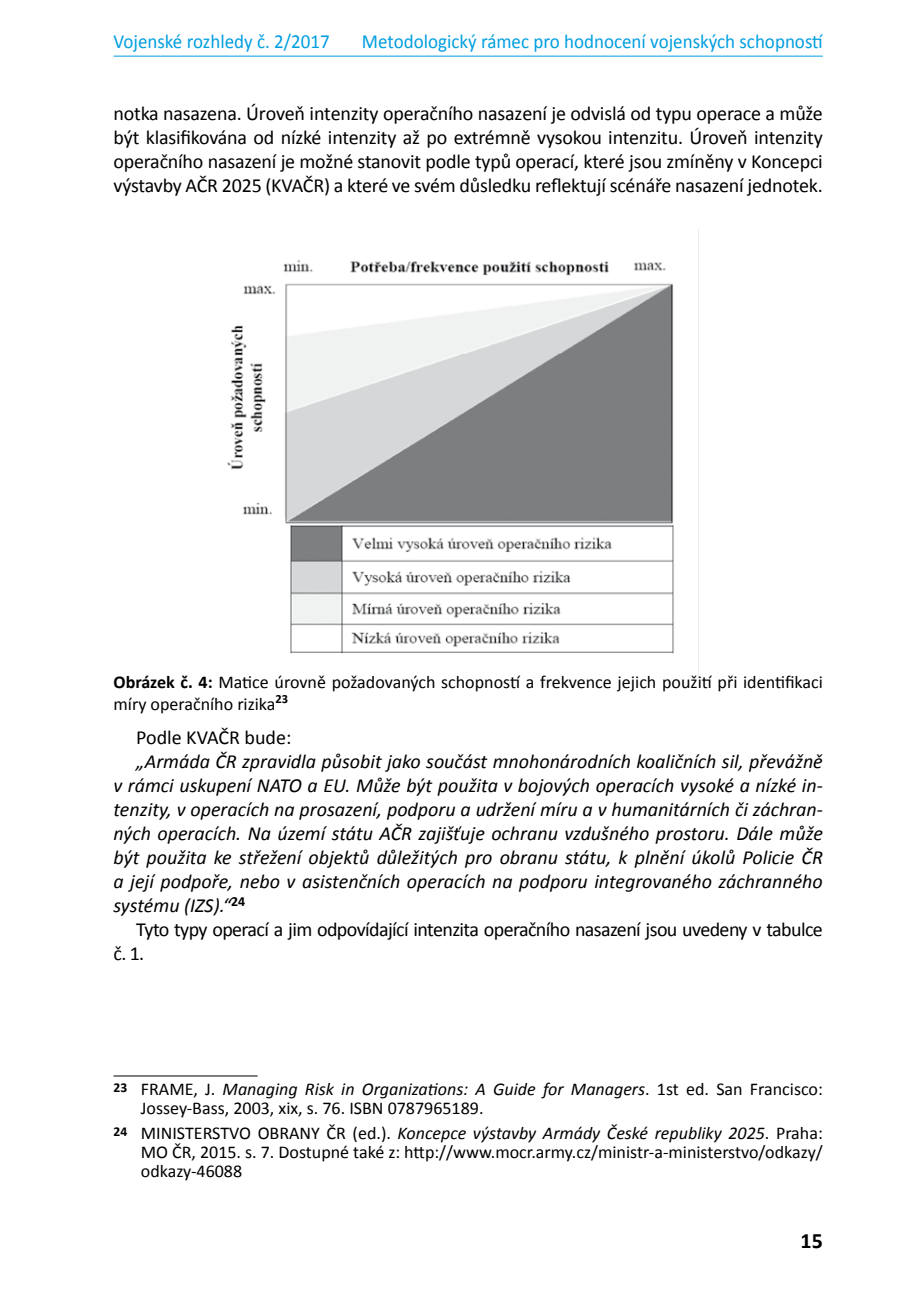
<style>
.page{position:relative;width:908px;height:1304px;background:#fff}
.page>*{position:absolute;margin:0;border:0;box-sizing:border-box;transform-origin:0 0}
.t1{font:700 22px "Calibri";color:#000}
.t2{font:italic 20px/24px "Calibri";color:#000;text-align:justify}
.t3{font:20px/24px "Calibri";letter-spacing:-.03em;color:#000;text-align:justify}
.t4{font:20px "Calibri";color:#009ee0;scale:.95 1}
.t5{font:20px "Calibri";color:#000}
.t6{font:18px/19px "Calibri";color:#000}
.s1{font-weight:700}
.s2{font-style:italic}
</style>
<div class="page">
<hr style="left:113px;top:56px;width:709px;height:1px;background:#009ee0">
<img style="left:227px;top:230px;width:472px;height:448px">
<hr style="left:113px;top:1075px;width:144px;height:1px;background:#000">
<p class="t4" style="left:113px;top:29px;width:229px">Vojenské rozhledy č. 2/2017</p>
<p class="t4" style="left:362px;top:29px;width:486px">Metodologický rámec pro hodnocení vojenských schopností</p>
<p class="t3" style="left:113px;top:101px;width:710px">notka nasazena. Úroveň intenzity operačního nasazení je odvislá od typu operace a může být klasifikována od nízké intenzity až po extrémně vysokou intenzitu. Úroveň intenzity operačního nasazení je možné stanovit podle typů operací, které jsou zmíněny v Koncepci výstavby AČR 2025 (KVAČR) a které ve svém důsledku reflektují scénáře nasazení jednotek.</p>
<p class="t6" style="left:113px;top:671px;width:710px;line-height:22px"><span class="s1">Obrázek č. 4:</span> Matice úrovně požadovaných schopností a frekvence jejich použití při identifikaci míry operačního rizika<sup>23</sup></p>
<p class="t5" style="left:136px;top:725px;width:157px">Podle KVAČR bude:</p>
<p class="t2" style="left:113px;top:749px;width:710px;text-indent:23px">„Armáda ČR zpravidla působit jako součást mnohonárodních koaličních sil, převážně v rámci uskupení NATO a EU. Může být použita v bojových operacích vysoké a nízké in&shy;tenzity, v operacích na prosazení, podporu a udržení míru a v humanitárních či záchran&shy;ných operacích. Na území státu AČR zajišťuje ochranu vzdušného prostoru. Dále může být použita ke střežení objektů důležitých pro obranu státu, k plnění úkolů Policie ČR a její podpoře, nebo v asistenčních operacích na podporu integrovaného záchranného systému (IZS).“<sup>24</sup></p>
<p class="t3" style="left:113px;top:917px;width:710px;text-indent:23px">Tyto typy operací a jim odpovídající intenzita operačního nasazení jsou uvedeny v tabulce č. 1.</p>
<p class="t6" style="left:141px;top:1080px;width:683px;text-indent:-27px"><sup>23</sup> FRAME, J. <span class="s2">Managing Risk in Organizations: A Guide for Managers</span>. 1st ed. San Francisco:<br>Jossey-Bass, 2003, xix, s. 76. ISBN 0787965189.</p>
<p class="t6" style="left:141px;top:1124px;width:683px;text-align:justify;text-indent:-27px"><sup>24</sup> MINISTERSTVO OBRANY ČR (ed.). <span class="s2">Koncepce výstavby Armády České republiky 2025</span>. Praha:<br>MO ČR, 2015. s. 7. Dostupné také z: http://www.mocr.army.cz/ministr-a-ministerstvo/odkazy/ odkazy-46088</p>
<p class="t1" style="left:800px;top:1227px;width:24px">15</p>
</div>
